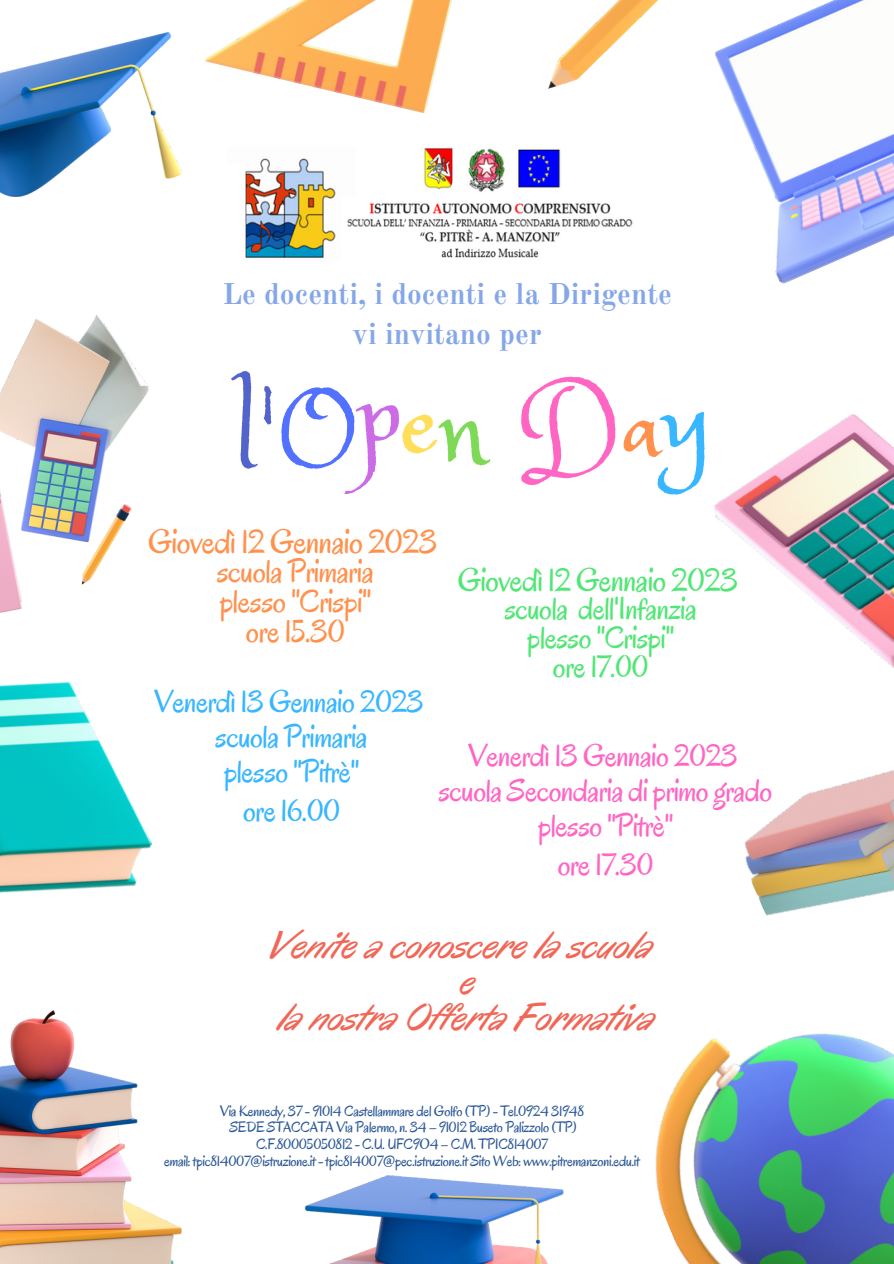
<style>
.page{position:relative;width:894px;height:1264px;background:#fff}
.page>*{position:absolute;margin:0;border:0;box-sizing:border-box;transform-origin:0 0}
.t1{font:107.4px "Princess Sofia";color:#5264cb}
.t2{font:italic 39.45px/36px "Oregano";letter-spacing:-.02em;color:#f16757;text-align:center}
.t3{font:34.5px "Oregano";letter-spacing:-.02em;color:#ff914d}
.t4{font:33.45px "Oregano";letter-spacing:-.02em;color:#52e676}
.t5{font:33px/30.2px "Oregano";letter-spacing:-.02em;color:#ff914d;text-align:center}
.t6{font:31.95px/35px "Oregano";letter-spacing:-.02em;color:#ff66c4;text-align:center}
.t7{font:31.95px/35px "Oregano";letter-spacing:-.02em;color:#38b6ff;text-align:center}
.t8{font:31.95px/29.2px "Oregano";letter-spacing:-.02em;color:#52e676;text-align:center}
.t9{font:700 29.4px/40.5px "Old Standard";color:#85a7ea;text-align:center}
.t10{font:15.3px/16.6px "Oregano";letter-spacing:-.02em;color:#2b5796;text-align:center}
.s1{color:#5271ff}
.s2{color:#cb6ce6}
.s3{color:#ffde59}
.s4{color:#7ed957}
.s5{color:#ff66c4}
.s6{color:#ff914d}
.s7{color:#38b6ff}
</style>
<div class="page">
<img style="left:655px;top:1033px;width:238px;height:230px">
<img style="left:0;top:1010px;width:181px;height:253px">
<img style="left:304px;top:1175px;width:260px;height:88px">
<img style="left:714px;top:414px;width:179px;height:254px">
<img style="left:205px;top:0;width:247px;height:113px">
<img style="left:0;top:315px;width:148px;height:298px">
<img style="left:548px;top:0;width:111px;height:89px">
<img style="left:0;top:32px;width:181px;height:164px">
<img style="left:0;top:681px;width:153px;height:212px">
<img style="left:715px;top:0;width:178px;height:284px">
<img style="left:245px;top:148px;width:388px;height:110px">
<img style="left:744px;top:770px;width:149px;height:146px">
<h3 class="t9" style="left:222px;top:274px;width:451px">Le docenti, i docenti e la Dirigente vi invitano per</h3>
<h1 class="t1" style="left:235px;top:354px;width:476px">l'<span class="s1">O</span><span class="s2">p</span><span class="s3">e</span><span class="s4">n</span> <span class="s5">D</span><span class="s6">a</span><span class="s7">y</span></h1>
<h3 class="t3" style="left:148px;top:519px;width:291px">Giovedì 12 Gennaio 2023</h3>
<h3 class="t5" style="left:217px;top:556px;width:159px">scuola Primaria plesso "Crispi" ore 15.30</h3>
<h3 class="t4" style="left:457px;top:558px;width:282px">Giovedì 12 Gennaio 2023</h3>
<h3 class="t8" style="left:504px;top:594px;width:194px">scuola dell'Infanzia plesso "Crispi"<br>ore 17.00</h3>
<h3 class="t7" style="left:154px;top:684px;width:271px">Venerdì 13 Gennaio 2023 scuola Primaria<br>plesso "Pitrè"</h3>
<h3 class="t7" style="left:243px;top:793px;width:98px">ore 16.00</h3>
<h3 class="t6" style="left:438px;top:738px;width:335px">Venerdì 13 Gennaio 2023 scuola Secondaria di primo grado plesso "Pitrè"</h3>
<h3 class="t6" style="left:557px;top:847px;width:97px">ore 17.30</h3>
<h2 class="t2" style="left:271px;top:927px;width:387px">Venite a conoscere la scuola e<br>la nostra Of erta Formativa</h2>
<p class="t10" style="left:164px;top:1102px;width:477px">Via Kennedy, 37 - 91014 Castellammare del Golfo (TP) - Tel.0924 31948<br>SEDE STACCATA Via Palermo, n. 34 – 91012 Buseto Palizzolo (TP)<br>C.F.80005050812 - C.U. UFC9O4 – C.M. TPIC814007<br>email: tpic814007@istruzione.it - tpic814007@pec.istruzione.it Sito Web: www.pitremanzoni.edu.it</p>
</div>
